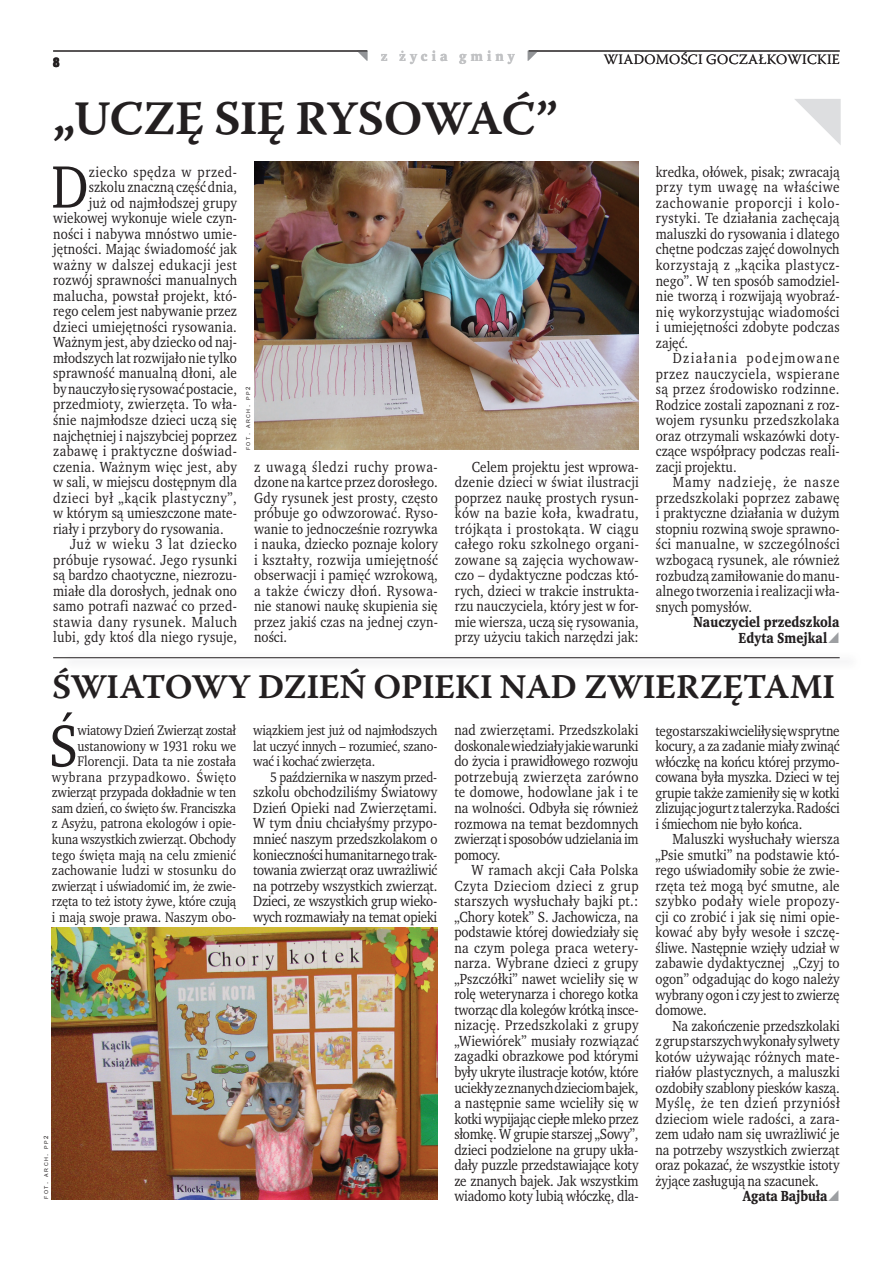
<style>
.page{position:relative;width:893px;height:1263px;background:#fff}
.page>*{position:absolute;margin:0;border:0;box-sizing:border-box;transform-origin:0 0}
.t1{font:61.2px "Wro Text";color:#231f20;scale:.93 1}
.t2{font:60.45px "Wro Text";color:#231f20;scale:.93 1}
.t3{font:48px "Warnock Pro Semibold Capt";letter-spacing:-.02em;color:#231f20}
.t4{font:34.5px "Warnock Pro Semibold Capt";letter-spacing:-.02em;color:#231f20}
.t5{font:15px/15.5px "Wro Text";letter-spacing:.005em;color:#231f20;text-align:justify;scale:.93 1}
.t6{font:15px "Wro Text";letter-spacing:.025em;color:#231f20;scale:.93 1}
.t7{font:15px "Wro Text";letter-spacing:.04em;color:#231f20;scale:.93 1}
.t8{font:700 15px/15.6px "Wro Text";letter-spacing:.005em;color:#231f20;scale:.93 1}
.t9{font:15px "Wro Text";letter-spacing:.045em;color:#231f20;scale:.93 1}
.t10{font:15px "Wro Text";letter-spacing:.035em;color:#231f20;scale:.93 1}
.t11{font:15px "Wro Text";letter-spacing:.03em;color:#231f20;scale:.93 1}
.t12{font:14.25px/15.5px "Wro Text";letter-spacing:-.015em;color:#231f20;text-align:right;scale:.93 1}
.t13{font:300 14.25px "Warnock Pro";letter-spacing:.02em;color:#231f20}
.t14{font:700 14.25px "Wro Text";letter-spacing:.29em;color:#c1c2c4}
.t15{font:700 14.25px "Wro Head";color:#231f20}
.t16{font:5.25px "Arial";letter-spacing:.285em;color:#231f20}
.s1{font-size:7.5px}
.s2{font-size:6px}
</style>
<div class="page">
<hr style="left:53px;top:51px;width:314px;height:1px;background:#231f20">
<hr style="left:529px;top:51px;width:311px;height:1px;background:#231f20">
<img style="left:254px;top:161px;width:385px;height:289px">
<hr style="left:53px;top:657px;width:787px;height:1px;background:#231f20">
<img style="left:52px;top:927px;width:385px;height:272px">
<svg style="left:795px;top:99px;width:46px;height:46px"></svg>
<p class="t15" style="left:53px;top:53px;width:8px">8</p>
<p class="t14" style="left:381px;top:47px;width:135px">z życia gminy</p>
<p class="t13" style="left:604px;top:51px;width:237px">WIADOMOŚCI GOCZAŁKOWICKIE</p>
<h3 class="t3" style="left:53px;top:90px;width:506px">„UCZĘ SIĘ RYSOWAĆ”</h3>
<h1 class="t1" style="left:51px;top:148px;width:41px">D</h1>
<p class="t9" style="left:89px;top:162px;width:161px">ziecko spędza w przed-</p>
<p class="t5" style="left:89px;top:179px;width:161px">szkolu znaczną część dnia,</p>
<p class="t5" style="left:89px;top:195px;width:161px">już od najmłodszej grupy</p>
<p class="t5" style="left:53px;top:210px;width:199px">wiekowej wykonuje wiele czyn-</p>
<p class="t5" style="left:53px;top:226px;width:199px">ności i nabywa mnóstwo umie-</p>
<p class="t5" style="left:53px;top:241px;width:199px">jętności. Mając świadomość jak</p>
<p class="t10" style="left:53px;top:255px;width:199px">ważny w dalszej edukacji jest</p>
<p class="t5" style="left:53px;top:272px;width:199px">rozwój sprawności manualnych</p>
<p class="t6" style="left:53px;top:286px;width:199px">malucha, powstał projekt, któ-</p>
<p class="t5" style="left:53px;top:303px;width:199px">rego celem jest nabywanie przez</p>
<p class="t5" style="left:53px;top:319px;width:199px">dzieci umiejętności rysowania.</p>
<p class="t5" style="left:53px;top:334px;width:199px">Ważnym jest, aby dziecko od naj-</p>
<p class="t5" style="left:53px;top:350px;width:199px">młodszych lat rozwijało nie tylko</p>
<p class="t5" style="left:53px;top:366px;width:199px">sprawność manualną dłoni, ale</p>
<p class="t5" style="left:53px;top:381px;width:199px">by nauczyło się rysować postacie,</p>
<p class="t5" style="left:53px;top:397px;width:199px">przedmioty, zwierzęta. To wła-</p>
<p class="t5" style="left:53px;top:412px;width:199px">śnie najmłodsze dzieci uczą się</p>
<p class="t5" style="left:53px;top:428px;width:199px">najchętniej i najszybciej poprzez</p>
<p class="t11" style="left:53px;top:442px;width:199px">zabawę i praktyczne doświad-</p>
<p class="t6" style="left:53px;top:457px;width:199px">czenia. Ważnym więc jest, aby</p>
<p class="t5" style="left:53px;top:474px;width:199px">w sali, w miejscu dostępnym dla</p>
<p class="t7" style="left:53px;top:488px;width:199px">dzieci był „kącik plastyczny”,</p>
<p class="t5" style="left:53px;top:505px;width:199px">w którym są umieszczone mate-</p>
<p class="t5" style="left:53px;top:521px;width:185px">riały i przybory do rysowania.</p>
<p class="t9" style="left:70px;top:535px;width:181px">Już w wieku 3 lat dziecko</p>
<p class="t6" style="left:53px;top:550px;width:199px">próbuje rysować. Jego rysunki</p>
<p class="t5" style="left:53px;top:567px;width:199px">są bardzo chaotyczne, niezrozu-</p>
<p class="t5" style="left:53px;top:583px;width:199px">miałe dla dorosłych, jednak ono</p>
<p class="t5" style="left:53px;top:598px;width:199px">samo potrafi nazwać co przed-</p>
<p class="t7" style="left:53px;top:612px;width:199px">stawia dany rysunek. Maluch</p>
<p class="t5" style="left:53px;top:629px;width:199px">lubi, gdy ktoś dla niego rysuje,</p>
<p class="t16" style="left:245px;top:450px;width:65px;rotate:-90deg">fot<span class="s1">.</span> arch<span class="s1">.</span> pp<span class="s2">2</span></p>
<p class="t5" style="left:254px;top:459px;width:199px">z uwagą śledzi ruchy prowa&shy;dzone na kartce przez dorosłego.<br>Gdy rysunek jest prosty, często próbuje go odwzorować. Ryso&shy;wanie to jednocześnie rozrywka i nauka, dziecko poznaje kolory i kształty, rozwija umiejętność obserwacji i pamięć wzrokową, a także ćwiczy dłoń. Rysowa&shy;nie stanowi naukę skupienia się przez jakiś czas na jednej czyn&shy;ności.</p>
<p class="t5" style="left:455px;top:459px;width:199px;text-indent:17px">Celem projektu jest wprowa&shy;dzenie dzieci w świat ilustracji poprzez naukę prostych rysun&shy;ków na bazie koła, kwadratu, trójkąta i prostokąta. W ciągu całego roku szkolnego organi&shy;zowane są zajęcia wychowaw&shy;czo – dydaktyczne podczas któ&shy;rych, dzieci w trakcie instrukta&shy;rzu nauczyciela, który jest w for&shy;mie wiersza, uczą się rysowania, przy użyciu takich narzędzi jak:</p>
<p class="t5" style="left:656px;top:164px;width:199px">kredka, ołówek, pisak; zwracają przy tym uwagę na właściwe zachowanie proporcji i kolo&shy;rystyki. Te działania zachęcają maluszki do rysowania i dlatego chętne podczas zajęć dowolnych korzystają z „kącika plastycz&shy;nego”. W ten sposób samodziel&shy;nie tworzą i rozwijają wyobraź&shy;nię wykorzystując wiadomości i umiejętności zdobyte podczas zajęć.</p>
<p class="t5" style="left:656px;top:350px;width:199px;text-indent:17px">Działania podejmowane przez nauczyciela, wspierane są przez środowisko rodzinne.<br>Rodzice zostali zapoznani z roz&shy;wojem rysunku przedszkolaka oraz otrzymali wskazówki doty&shy;czące współpracy podczas reali&shy;zacji projektu.</p>
<p class="t5" style="left:656px;top:474px;width:199px;text-indent:17px">Mamy nadzieję, że nasze przedszkolaki poprzez zabawę i praktyczne działania w dużym stopniu rozwiną swoje sprawno&shy;ści manualne, w szczególności wzbogacą rysunek, ale również rozbudzą zamiłowanie do manu&shy;alnego tworzenia i realizacji wła&shy;snych pomysłów.</p>
<p class="t8" style="left:739px;top:614px;width:110px;text-indent:-45px">Nauczyciel przedszkola<br>Edyta Smejkal</p>
<h3 class="t4" style="left:52px;top:666px;width:784px">śWIATOWY DZIEŃ OPIEKI NAD ZWIERZĘTAMI</h3>
<h2 class="t2" style="left:49px;top:708px;width:33px">Ś</h2>
<p class="t12" style="left:52px;top:723px;width:200px">wiatowy Dzień Zwierząt został ustanowiony w 1931 roku we<br>Florencji. Data ta nie została wybrana przypadkowo. Święto zwierząt przypada dokładnie w ten sam dzień, co święto św. Franciszka z Asyżu, patrona ekologów i opie&shy;kuna wszystkich zwierząt. Obchody tego święta mają na celu zmienić zachowanie ludzi w stosunku do zwierząt i uświadomić im, że zwie&shy;rzęta to też istoty żywe, które czują i mają swoje prawa. Naszym obo-</p>
<p class="t12" style="left:253px;top:723px;width:200px;text-align:justify">wiązkiem jest już od najmłodszych lat uczyć innych – rozumieć, szano&shy;wać i kochać zwierzęta.</p>
<p class="t12" style="left:270px;top:769px;width:181px">5 października w naszym przed-</p>
<p class="t5" style="left:253px;top:784px;width:200px">szkolu obchodziliśmy Światowy Dzień Opieki nad Zwierzętami.<br>W tym dniu chciałyśmy przypo&shy;mnieć naszym przedszkolakom o konieczności humanitarnego trak&shy;towania zwierząt oraz uwrażliwić na potrzeby wszystkich zwierząt.<br>Dzieci, ze wszystkich grup wieko&shy;wych rozmawiały na temat opieki</p>
<p class="t16" style="left:43px;top:1199px;width:65px;rotate:-90deg">fot<span class="s1">.</span> arch<span class="s1">.</span> pp<span class="s2">2</span></p>
<p class="t5" style="left:454px;top:722px;width:200px">nad zwierzętami. Przedszkolaki doskonale wiedziały jakie warunki do życia i prawidłowego rozwoju potrzebują zwierzęta zarówno te domowe, hodowlane jak i te na wolności. Odbyła się również rozmowa na temat bezdomnych zwierząt i sposobów udzielania im pomocy.</p>
<p class="t5" style="left:454px;top:862px;width:200px;text-indent:17px">W ramach akcji Cała Polska Czyta Dzieciom dzieci z grup starszych wysłuchały bajki pt.: „Chory kotek” S. Jachowicza, na podstawie której dowiedziały się na czym polega praca wetery&shy;narza. Wybrane dzieci z grupy „Pszczółki” nawet wcieliły się w rolę weterynarza i chorego kotka tworząc dla kolegów krótką insce&shy;nizację. Przedszkolaki z grupy „Wiewiórek” musiały rozwiązać zagadki obrazkowe pod którymi były ukryte ilustracje kotów, które uciekły ze znanych dzieciom bajek, a następnie same wcieliły się w kotki wypijając ciepłe mleko przez słomkę. W grupie starszej „Sowy”, dzieci podzielone na grupy ukła&shy;dały puzzle przedstawiające koty ze znanych bajek. Jak wszystkim wiadomo koty lubią włóczkę, dla-</p>
<p class="t5" style="left:655px;top:723px;width:200px">tego starszaki wcieliły się w sprytne kocury, a za zadanie miały zwinąć włóczkę na końcu której przymo&shy;cowana była myszka. Dzieci w tej grupie także zamieniły się w kotki zlizując jogurt z talerzyka. Radości i śmiechom nie było końca.</p>
<p class="t5" style="left:655px;top:831px;width:200px;text-indent:17px">Maluszki wysłuchały wiersza „Psie smutki” na podstawie któ&shy;rego uświadomiły sobie że zwie&shy;rzęta też mogą być smutne, ale szybko podały wiele propozy&shy;cji co zrobić i jak się nimi opie&shy;kować aby były wesołe i szczę&shy;śliwe. Następnie wzięły udział w zabawie dydaktycznej „Czyj to ogon” odgadując do kogo należy wybrany ogon i czy jest to zwierzę domowe.</p>
<p class="t5" style="left:655px;top:1018px;width:200px;text-indent:17px">Na zakończenie przedszkolaki z grup starszych wykonały sylwety kotów używając różnych mate&shy;riałów plastycznych, a maluszki ozdobiły szablony piesków kaszą.<br>Myślę, że ten dzień przyniósł dzieciom wiele radości, a zara&shy;zem udało nam się uwrażliwić je na potrzeby wszystkich zwierząt oraz pokazać, że wszystkie istoty żyjące zasługują na szacunek.</p>
<p class="t8" style="left:743px;top:1189px;width:93px">Agata Bajbuła</p>
</div>
